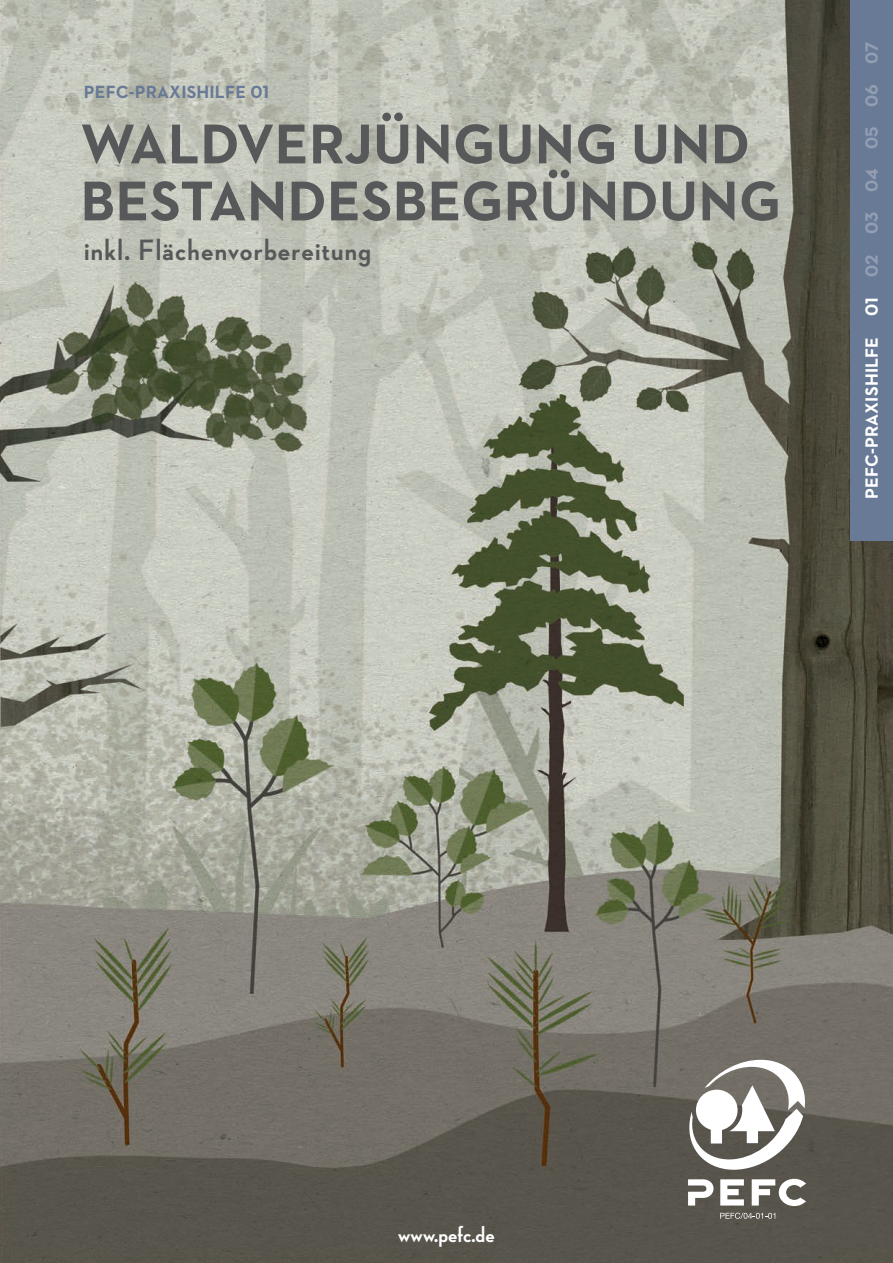
<style>
.page{position:relative;width:893px;height:1263px;background:#fff}
.page>*{position:absolute;margin:0;border:0;box-sizing:border-box;transform-origin:0 0}
.t1{font:700 57px/57px "Neutraface 2 Text";letter-spacing:.01em;color:#57585a}
.t2{font:700 30px "Neutraface 2 Display";letter-spacing:.04em;color:#57585a}
.t3{font:700 22.5px "Neutraface 2 Display";color:#fff}
.t4{font:700 18px "Neutraface 2 Text";letter-spacing:.01em;color:#687a95}
.t5{font:700 18px "Neutraface 2 Text";letter-spacing:.01em;color:#fff}
.t6{font:700 18px "Neutraface 2 Text";color:#949eb2}
</style>
<div class="page">
<img style="left:0;top:0;width:893px;height:1263px">
<svg style="left:688px;top:1179px;width:25px;height:26px"></svg>
<svg style="left:720px;top:1179px;width:24px;height:26px"></svg>
<svg style="left:752px;top:1179px;width:54px;height:27px"></svg>
<svg style="left:683px;top:1060px;width:125px;height:110px"></svg>
<svg style="left:720px;top:1213px;width:55px;height:6px"></svg>
<div style="left:850px;top:0;width:43px;height:540px;background:#687a95"></div>
<p class="t4" style="left:84px;top:80px;width:187px">PEFC-PRAXISHILFE 01</p>
<p class="t1" style="left:81px;top:115px;width:702px">WALDVERJÜNGUNG UND<br>BESTANDESBEGRÜNDUNG</p>
<p class="t2" style="left:84px;top:233px;width:288px">inkl. Flächenvorbereitung</p>
<p class="t6" style="left:860px;top:277px;width:237px;rotate:-90deg">02 03 04 05 06 07</p>
<p class="t5" style="left:860px;top:499px;width:203px;rotate:-90deg">PEFC-PRAXISHILFE 01</p>
<p class="t3" style="left:398px;top:1221px;width:98px">www.pefc.de</p>
</div>
